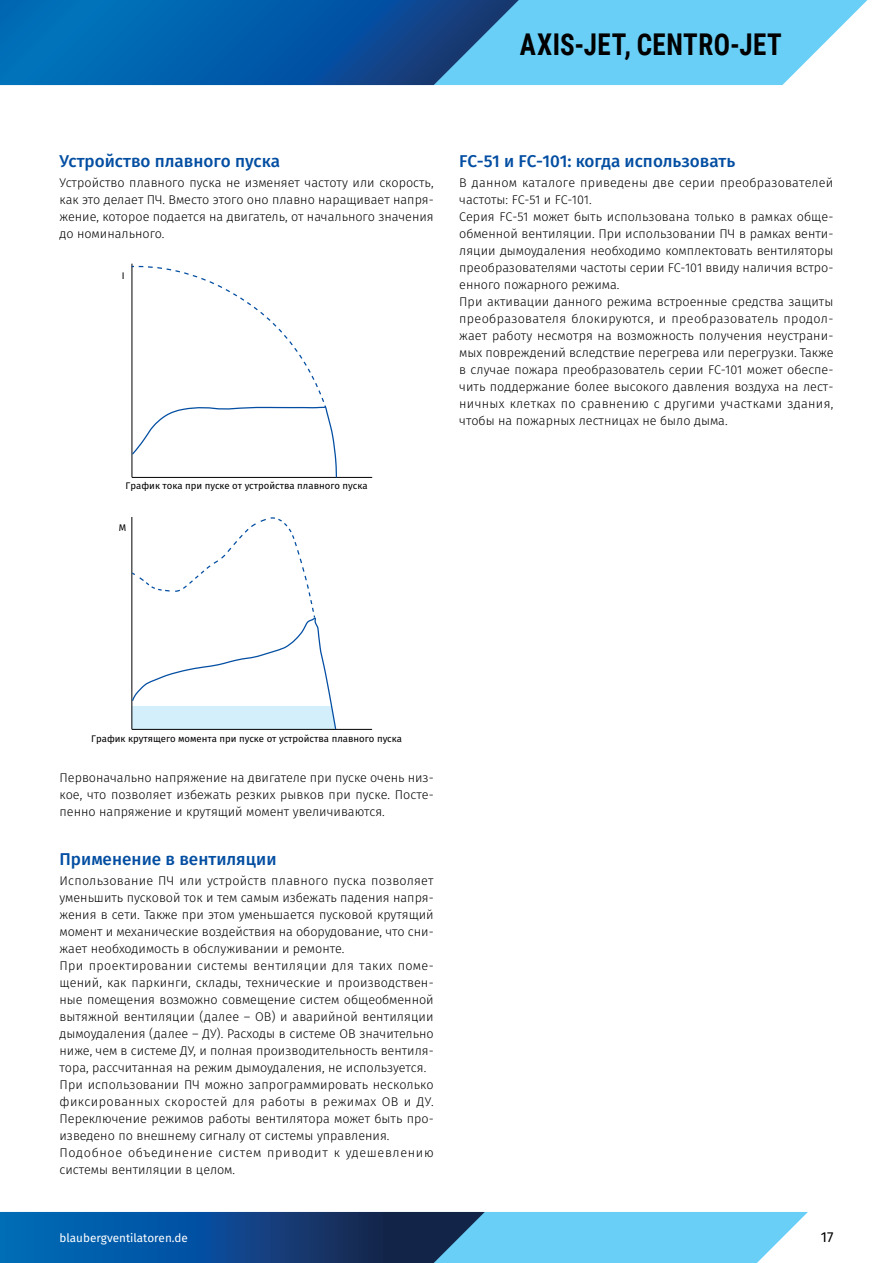
<style>
.page{position:relative;width:893px;height:1263px;background:#fff}
.page>*{position:absolute;margin:0;border:0;box-sizing:border-box;transform-origin:0 0}
.t1{font:700 30px "Roboto Condensed";letter-spacing:.02em;color:#000;scale:.9 1}
.t2{font:500 17.1px "Fira Sans";color:#034ea2}
.t3{font:14.4px "Fira Sans";color:#000}
.t4{font:300 12.6px/17px "Fira Sans";color:#000;text-align:justify}
.t5{font:11.7px "Fira Sans";color:#fff}
.t6{font:9.6px "Fira Sans";color:#000}
</style>
<div class="page">
<hr style="left:132px;top:264px;width:1px;height:213px;background:#000">
<hr style="left:132px;top:477px;width:240px;height:1px;background:#000">
<hr style="left:132px;top:729px;width:240px;height:1px;background:#000">
<svg style="left:131px;top:265px;width:207px;height:465px"></svg>
<svg style="left:0;top:1212px;width:808px;height:51px;background:#3882b6"></svg>
<svg style="left:540px;top:0;width:328px;height:85px;background:#7dd5f7"></svg>
<svg style="left:0;top:0;width:540px;height:85px;background:#1066ad"></svg>
<h1 class="t1" style="left:520px;top:24px;width:293px">AXIS-JET, CENTRO-JET</h1>
<h2 class="t2" style="left:60px;top:149px;width:222px">Устройство плавного пуска</h2>
<p class="t4" style="left:60px;top:175px;width:376px">Устройство плавного пуска не изменяет частоту или скорость, как это делает ПЧ. Вместо этого оно плавно наращивает напря&shy;жение, которое подается на двигатель, от начального значения до номинального.</p>
<p class="t6" style="left:122px;top:269px;width:4px">I</p>
<p class="t6" style="left:126px;top:479px;width:243px">График тока при пуске от устройства плавного пуска</p>
<p class="t6" style="left:119px;top:521px;width:9px">M</p>
<h2 class="t2" style="left:459px;top:149px;width:278px">FC-51 и FC-101: когда использовать</h2>
<p class="t4" style="left:459px;top:175px;width:376px;text-align:left">В данном каталоге приведены две серии преобразователей частоты: FC-51 и FC-101.<br>Серия FC-51 может быть использована только в рамках обще&shy;обменной вентиляции. При использовании ПЧ в рамках венти&shy;ляции дымоудаления необходимо комплектовать вентиляторы преобразователями частоты серии FC-101 ввиду наличия встро&shy;енного пожарного режима.<br>При активации данного режима встроенные средства защиты преобразователя блокируются, и преобразователь продол&shy;жает работу несмотря на возможность получения неустрани&shy;мых повреждений вследствие перегрева или перегрузки. Также в случае пожара преобразователь серии FC-101 может обеспе&shy;чить поддержание более высокого давления воздуха на лест&shy;ничных клетках по сравнению с другими участками здания, чтобы на пожарных лестницах не было дыма.</p>
<p class="t6" style="left:91px;top:732px;width:312px">График крутящего момента при пуске от устройства плавного пуска</p>
<p class="t4" style="left:60px;top:770px;width:376px">Первоначально напряжение на двигателе при пуске очень низ&shy;кое, что позволяет избежать резких рывков при пуске. Посте&shy;пенно напряжение и крутящий момент увеличиваются.</p>
<h2 class="t2" style="left:60px;top:846px;width:219px">Применение в вентиляции</h2>
<p class="t4" style="left:60px;top:872px;width:376px;text-align:left">Использование ПЧ или устройств плавного пуска позволяет уменьшить пусковой ток и тем самым избежать падения напря&shy;жения в сети. Также при этом уменьшается пусковой крутящий момент и механические воздействия на оборудование, что сни&shy;жает необходимость в обслуживании и ремонте.<br>При проектировании системы вентиляции для таких поме&shy;щений, как паркинги, склады, технические и производствен&shy;ные помещения возможно совмещение систем общеобменной вытяжной вентиляции (далее – ОВ) и аварийной вентиляции дымоудаления (далее – ДУ). Расходы в системе ОВ значительно ниже, чем в системе ДУ, и полная производительность вентиля&shy;тора, рассчитанная на режим дымоудаления, не используется.<br>При использовании ПЧ можно запрограммировать несколько фиксированных скоростей для работы в режимах ОВ и ДУ.<br>Переключение режимов работы вентилятора может быть про&shy;изведено по внешнему сигналу от системы управления.<br>Подобное объединение систем приводит к удешевлению системы вентиляции в целом.</p>
<p class="t5" style="left:60px;top:1229px;width:130px">blaubergventilatoren.de</p>
<p class="t3" style="left:821px;top:1226px;width:14px">17</p>
</div>
